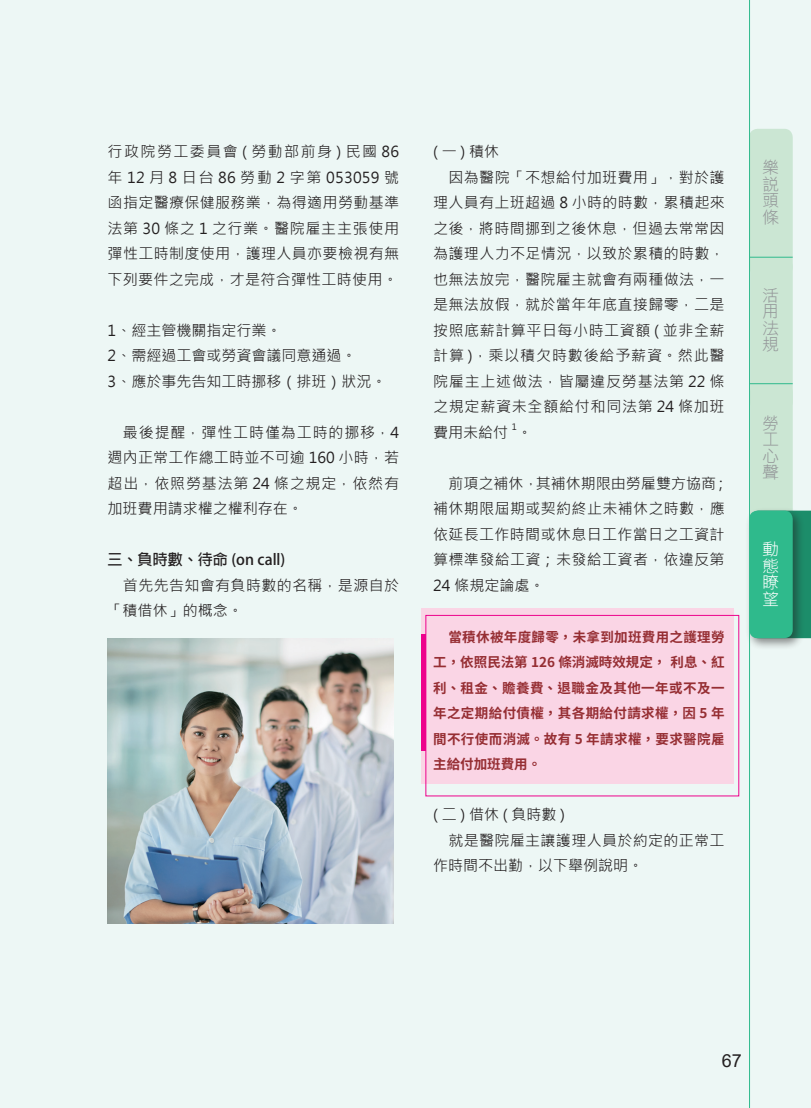
<style>
.page{position:relative;width:811px;height:1108px;background:#fff}
.page>*{position:absolute;margin:0;border:0;box-sizing:border-box;transform-origin:0 0}
.t1{font:18px "Arial";color:#231f20}
.t2{font:16.5px/16.5px "DF Hei Lt HK BF";color:#939598;text-align:justify}
.t3{font:16.5px/16.5px "DF Hei Lt HK BF";color:#fff;text-align:justify}
.t4{font:15px/25.5px "Microsoft Jheng Hei";letter-spacing:.025em;color:#231f20}
.t5{font:15px/25.5px "Microsoft Jheng Hei";color:#231f20}
.t6{font:15px "Microsoft Jheng Hei";letter-spacing:.05em;color:#231f20}
.t7{font:15px "Microsoft Jheng Hei";letter-spacing:.055em;color:#231f20}
.t8{font:700 15px "Adobe Fan Heiti Std";color:#231f20}
.t9{font:700 13.5px/25.5px "Noto Sans CJ Ktc";letter-spacing:.03em;color:#962e33;text-align:justify}
.t10{font:8.7px "Microsoft Jheng Hei";color:#231f20}
</style>
<div class="page">
<div style="left:0;top:0;width:810px;height:1108px;background:#edf7f5"></div>
<div style="left:421px;top:608px;width:312px;height:176px;background:#fad5e5"></div>
<div style="left:425px;top:615px;width:313px;height:181px;border:1px solid #ed028c"></div>
<hr style="left:421px;top:635px;width:4px;height:116px;background:#ed028c">
<div style="left:750px;top:258px;width:42px;height:152px;background:#cbe6d3;border-radius:9px"></div>
<div style="left:750px;top:384px;width:42px;height:149px;background:#cbe6d3;border-radius:9px"></div>
<div style="left:749px;top:129px;width:43px;height:146px;background:#cbe6d3;border-radius:9px"></div>
<hr style="left:749px;top:383px;width:43px;height:1px;background:#2fba8c">
<hr style="left:749px;top:257px;width:43px;height:1px;background:#2fba8c">
<svg style="left:805px;top:511px;width:5px;height:127px"></svg>
<div style="left:744px;top:507px;width:61px;height:144px;background:#231f20;opacity:.5"></div>
<div style="left:749px;top:511px;width:43px;height:127px;background:#2fba8c;border-radius:9px"></div>
<hr style="left:749px;top:0;width:1px;height:1108px;background:#2fba8c">
<img style="left:108px;top:638px;width:285px;height:285px">
<p class="t4" style="left:108px;top:139px;width:293px;text-align:justify">行政院勞工委員會 ( 勞動部前身 ) 民國 86年12月8日台86勞動2字第053059號函指定醫療保健服務業，為得適用勞動基準法第 30 條之 1 之行業。醫院雇主主張使用彈性工時制度使用，護理人員亦要檢視有無下列要件之完成，才是符合彈性工時使用。</p>
<p class="t5" style="left:108px;top:317px;width:280px">1、經主管機關指定行業。<br>2、需經過工會或勞資會議同意通過。<br>3、應於事先告知工時挪移（排班）狀況。</p>
<p class="t4" style="left:108px;top:419px;width:293px;text-align:justify;text-indent:15px">最後提醒，彈性工時僅為工時的挪移，4週內正常工作總工時並不可逾 160 小時，若超出，依照勞基法第 24 條之規定，依然有加班費用請求權之權利存在。</p>
<p class="t8" style="left:108px;top:551px;width:179px">三、負時數、待命 (on call)</p>
<p class="t4" style="left:108px;top:572px;width:293px;text-indent:15px">首先先告知會有負時數的名稱，是源自於「積借休」的概念。</p>
<p class="t4" style="left:433px;top:139px;width:67px">(一)積休</p>
<p class="t4" style="left:448px;top:164px;width:277px">因為醫院「不想給付加班費用」，對於護</p>
<p class="t4" style="left:433px;top:190px;width:293px">理人員有上班超過 8 小時的時數，累積起來</p>
<p class="t4" style="left:433px;top:215px;width:293px">之後，將時間挪到之後休息，但過去常常因</p>
<p class="t4" style="left:433px;top:241px;width:293px">為護理人力不足情況，以致於累積的時數，</p>
<p class="t4" style="left:433px;top:266px;width:293px">也無法放完，醫院雇主就會有兩種做法，一</p>
<p class="t4" style="left:433px;top:292px;width:293px">是無法放假，就於當年年底直接歸零，二是</p>
<p class="t4" style="left:433px;top:317px;width:293px">按照底薪計算平日每小時工資額 ( 並非全薪</p>
<p class="t7" style="left:433px;top:346px;width:293px">計算 )，乘以積欠時數後給予薪資。然此醫</p>
<p class="t6" style="left:433px;top:372px;width:293px">院雇主上述做法，皆屬違反勞基法第 22 條</p>
<p class="t6" style="left:433px;top:397px;width:293px">之規定薪資未全額給付和同法第 24 條加班</p>
<p class="t4" style="left:433px;top:419px;width:76px">費用未給付</p>
<p class="t10" style="left:512px;top:422px;width:7px">1</p>
<p class="t4" style="left:517px;top:419px;width:16px">。</p>
<p class="t4" style="left:433px;top:470px;width:297px;text-indent:15px">前項之補休，其補休期限由勞雇雙方協商；補休期限屆期或契約終止未補休之時數，應依延長工作時間或休息日工作當日之工資計算標準發給工資；未發給工資者，依違反第<br>24 條規定論處。</p>
<p class="t9" style="left:433px;top:624px;width:293px;text-indent:15px">當積休被年度歸零，未拿到加班費用之護理勞工，依照民法第 126 條消滅時效規定， 利息、紅利、租金、贍養費、退職金及其他一年或不及一年之定期給付債權，其各期給付請求權，因 5 年間不行使而消滅。故有 5 年請求權，要求醫院雇主給付加班費用。</p>
<p class="t4" style="left:433px;top:802px;width:133px">(二)借休(負時數)</p>
<p class="t4" style="left:448px;top:827px;width:277px">就是醫院雇主讓護理人員於約定的正常工</p>
<p class="t5" style="left:433px;top:853px;width:211px">作時間不出勤，以下舉例說明。</p>
<p class="t2" style="left:762px;top:159px;width:18px">樂說頭條</p>
<p class="t2" style="left:762px;top:287px;width:17px">活用法規</p>
<p class="t2" style="left:762px;top:414px;width:17px">勞工心聲</p>
<p class="t3" style="left:762px;top:541px;width:18px">動態瞭望</p>
<p class="t1" style="left:721px;top:1048px;width:22px">67</p>
</div>
